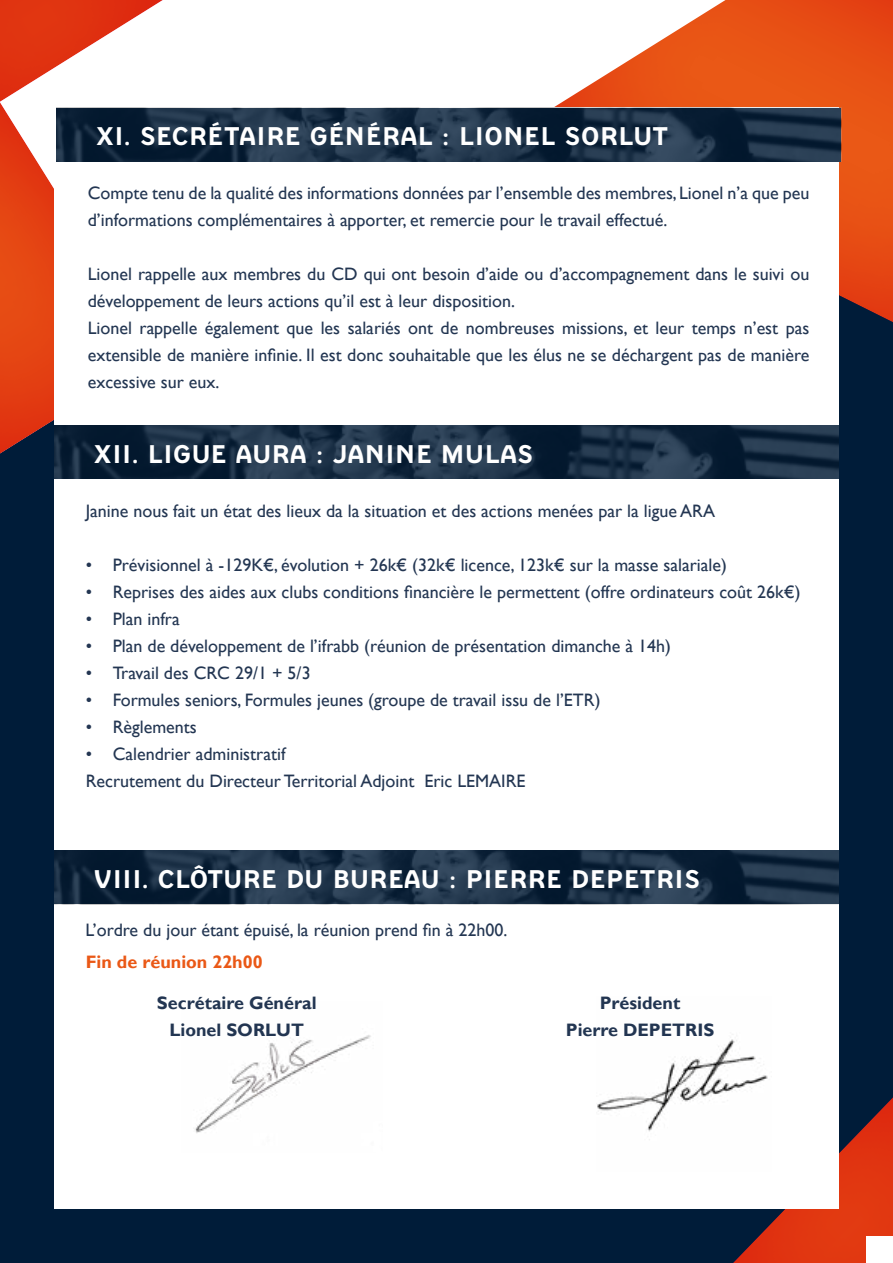
<style>
.page{position:relative;width:893px;height:1263px;background:#001c39}
.page>*{position:absolute;margin:0;border:0;box-sizing:border-box;transform-origin:0 0}
.t1{font:25.5px "FFBB";color:#fff}
.t2{font:18px/27px "Gill Sans";color:#233652}
.t3{font:700 18px/27px "Gill Sans";color:#233652;text-align:center}
.t4{font:700 18px "Gill Sans";color:#ea5816}
</style>
<div class="page">
<svg style="left:725px;top:0;width:168px;height:322px;background:#e14f16"></svg>
<svg style="left:184px;top:0;width:541px;height:108px;background:#fbe3da"></svg>
<svg style="left:0;top:0;width:184px;height:108px;background:#ec8571"></svg>
<svg style="left:0;top:63px;width:175px;height:391px;background:#e37c61"></svg>
<svg style="left:733px;top:1097px;width:160px;height:166px"></svg>
<div style="left:866px;top:1236px;width:27px;height:27px;background:#fff"></div>
<div style="left:54px;top:108px;width:785px;height:1101px;background:#fff"></div>
<img style="left:57px;top:108px;width:784px;height:53px">
<img style="left:54px;top:425px;width:785px;height:54px">
<img style="left:54px;top:851px;width:785px;height:53px">
<img style="left:195px;top:1035px;width:176px;height:98px">
<img style="left:597px;top:1039px;width:171px;height:101px">
<h1 class="t1" style="left:96px;top:122px;width:574px">XI. SECRÉTAIRE GÉNÉRAL : LIONEL SORLUT</h1>
<p class="t2" style="left:88px;top:180px;width:723px">Compte tenu de la qualité des informations données par l’ensemble des membres, Lionel n’a que peu d’informations complémentaires à apporter, et remercie pour le travail effectué.</p>
<p class="t2" style="left:88px;top:261px;width:723px">Lionel rappelle aux membres du CD qui ont besoin d’aide ou d’accompagnement dans le suivi ou développement de leurs actions qu’il est à leur disposition.<br>Lionel rappelle également que les salariés ont de nombreuses missions, et leur temps n’est pas extensible de manière infinie. Il est donc souhaitable que les élus ne se déchargent pas de manière excessive sur eux.</p>
<h1 class="t1" style="left:94px;top:439px;width:441px">XII. LIGUE AURA : JANINE MULAS</h1>
<p class="t2" style="left:86px;top:498px;width:631px">Janine nous fait un état des lieux da la situation et des actions menées par la ligue ARA</p>
<p class="t2" style="left:86px;top:552px;width:643px">• Prévisionnel à -129K€, évolution + 26k€ (32k€ licence, 123k€ sur la masse salariale)</p>
<p class="t2" style="left:86px;top:579px;width:716px">• Reprises des aides aux clubs conditions financière le permettent (offre ordinateurs coût 26k€)</p>
<p class="t2" style="left:86px;top:606px;width:96px">• Plan infra</p>
<p class="t2" style="left:86px;top:633px;width:587px">• Plan de développement de l’ifrabb (réunion de présentation dimanche à 14h)</p>
<p class="t2" style="left:86px;top:660px;width:226px">• Travail des CRC 29/1 + 5/3</p>
<p class="t2" style="left:86px;top:687px;width:516px">• Formules seniors, Formules jeunes (groupe de travail issu de l’ETR)</p>
<p class="t2" style="left:86px;top:714px;width:113px">• Règlements</p>
<p class="t2" style="left:86px;top:741px;width:441px">• Calendrier administratif<br>Recrutement du Directeur Territorial Adjoint Eric LEMAIRE</p>
<h1 class="t1" style="left:94px;top:864px;width:608px">VIII. CLÔTURE DU BUREAU : PIERRE DEPETRIS</h1>
<p class="t2" style="left:86px;top:917px;width:423px">L’ordre du jour étant épuisé, la réunion prend fin à 22h00.</p>
<p class="t4" style="left:86px;top:950px;width:178px">Fin de réunion 22h00</p>
<p class="t3" style="left:157px;top:990px;width:161px">Secrétaire Général<br>Lionel SORLUT</p>
<p class="t3" style="left:566px;top:990px;width:150px">Président<br>Pierre DEPETRIS</p>
</div>
